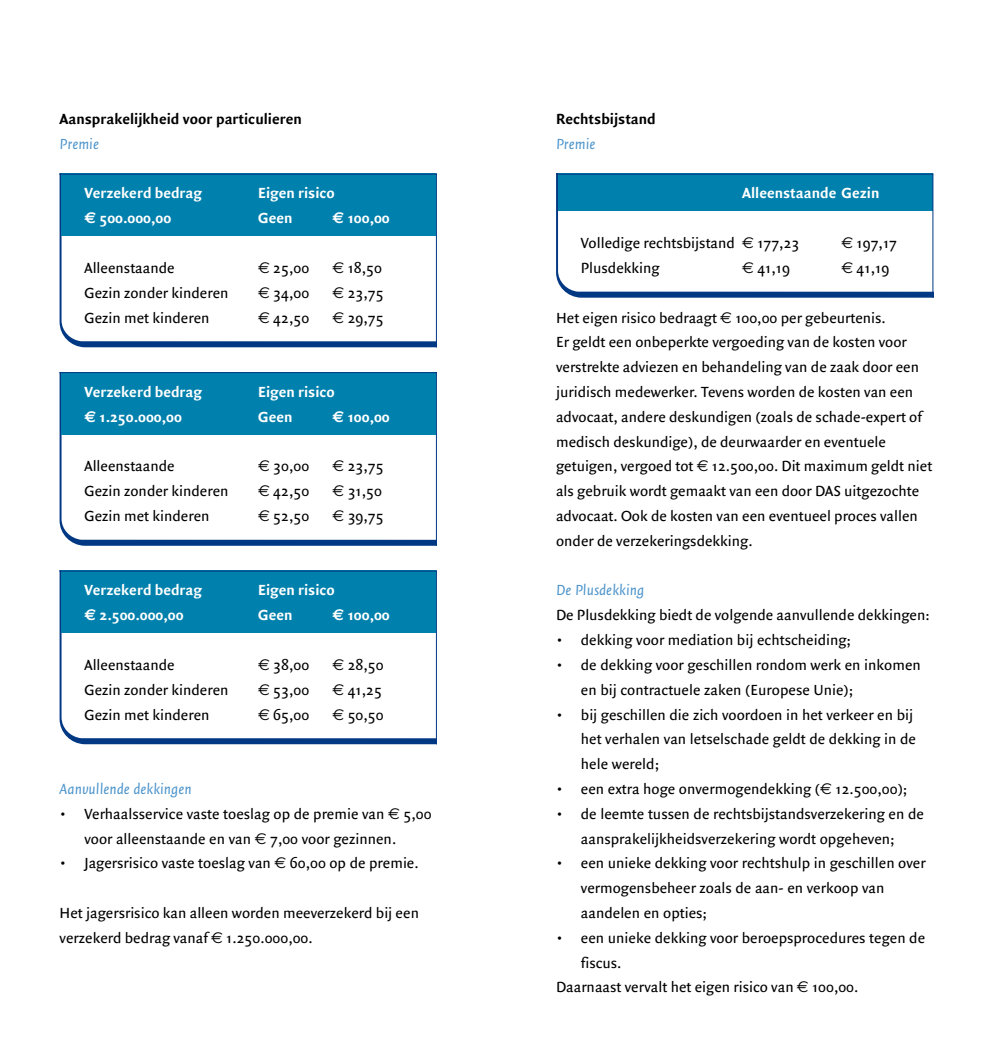
<style>
.page{position:relative;width:993px;height:1042px;background:#fff}
.page>*{position:absolute;margin:0;border:0;box-sizing:border-box;transform-origin:0 0}
.t1{font:15.75px/24.8px "Quadraat Sans";color:#000}
.t2{font:700 15.75px "Quadraat Sans";color:#fff}
.t3{font:700 15.75px "Quadraat Sans";color:#000}
.t4{font:italic 15.75px "Quadraat Sans";color:#4d94cb}
.s1{font-family:"Euro Sans"}
</style>
<div class="page">
<svg style="left:60px;top:175px;width:376px;height:172px;background:#14488d"></svg>
<svg style="left:61px;top:175px;width:375px;height:166px"></svg>
<svg style="left:60px;top:373px;width:376px;height:173px;background:#12468c"></svg>
<svg style="left:61px;top:373px;width:375px;height:167px"></svg>
<svg style="left:60px;top:571px;width:376px;height:173px;background:#13468c"></svg>
<svg style="left:61px;top:571px;width:375px;height:167px"></svg>
<hr style="left:436px;top:174px;width:1px;height:173px;background:#003883">
<hr style="left:436px;top:372px;width:1px;height:174px;background:#003883">
<hr style="left:436px;top:570px;width:1px;height:174px;background:#003883">
<div style="left:62px;top:174px;width:374px;height:62px;background:#0080ac"></div>
<div style="left:62px;top:372px;width:374px;height:62px;background:#0080ac"></div>
<div style="left:62px;top:570px;width:374px;height:62px;background:#0080ac"></div>
<hr style="left:60px;top:174px;width:377px;height:1px;background:#003883">
<hr style="left:60px;top:372px;width:377px;height:1px;background:#003883">
<hr style="left:60px;top:570px;width:377px;height:1px;background:#003883">
<svg style="left:556px;top:175px;width:376px;height:123px;background:#184a8e"></svg>
<svg style="left:558px;top:211px;width:374px;height:81px"></svg>
<div style="left:558px;top:174px;width:374px;height:37px;background:#0080ac"></div>
<hr style="left:556px;top:174px;width:377px;height:1px;background:#003883">
<hr style="left:932px;top:174px;width:1px;height:124px;background:#003883">
<p class="t3" style="left:60px;top:110px;width:244px">Aansprakelijkheid voor particulieren</p>
<p class="t4" style="left:60px;top:135px;width:41px">Premie</p>
<p class="t2" style="left:84px;top:184px;width:119px">Verzekerd bedrag</p>
<p class="t2" style="left:258px;top:184px;width:78px">Eigen risico</p>
<p class="t2" style="left:84px;top:209px;width:88px"><span class="s1">E</span> 500.000,00</p>
<p class="t2" style="left:258px;top:209px;width:36px">Geen</p>
<p class="t2" style="left:332px;top:209px;width:59px"><span class="s1">E</span> 100,00</p>
<p class="t1" style="left:84px;top:256px;width:92px">Alleenstaande</p>
<p class="t1" style="left:258px;top:256px;width:52px"><span class="s1">E</span> 25,00</p>
<p class="t1" style="left:332px;top:256px;width:51px"><span class="s1">E</span> 18,50</p>
<p class="t1" style="left:84px;top:281px;width:146px">Gezin zonder kinderen</p>
<p class="t1" style="left:258px;top:281px;width:52px"><span class="s1">E</span> 34,00</p>
<p class="t1" style="left:332px;top:281px;width:52px"><span class="s1">E</span> 23,75</p>
<p class="t1" style="left:84px;top:305px;width:127px">Gezin met kinderen</p>
<p class="t1" style="left:258px;top:305px;width:52px"><span class="s1">E</span> 42,50</p>
<p class="t1" style="left:332px;top:305px;width:52px"><span class="s1">E</span> 29,75</p>
<p class="t2" style="left:84px;top:383px;width:119px">Verzekerd bedrag</p>
<p class="t2" style="left:258px;top:383px;width:78px">Eigen risico</p>
<p class="t2" style="left:84px;top:408px;width:99px"><span class="s1">E</span> 1.250.000,00</p>
<p class="t2" style="left:258px;top:408px;width:36px">Geen</p>
<p class="t2" style="left:332px;top:408px;width:59px"><span class="s1">E</span> 100,00</p>
<p class="t1" style="left:84px;top:454px;width:92px">Alleenstaande</p>
<p class="t1" style="left:258px;top:454px;width:52px"><span class="s1">E</span> 30,00</p>
<p class="t1" style="left:332px;top:454px;width:52px"><span class="s1">E</span> 23,75</p>
<p class="t1" style="left:84px;top:479px;width:146px">Gezin zonder kinderen</p>
<p class="t1" style="left:258px;top:479px;width:52px"><span class="s1">E</span> 42,50</p>
<p class="t1" style="left:332px;top:479px;width:51px"><span class="s1">E</span> 31,50</p>
<p class="t1" style="left:84px;top:504px;width:127px">Gezin met kinderen</p>
<p class="t1" style="left:258px;top:504px;width:52px"><span class="s1">E</span> 52,50</p>
<p class="t1" style="left:332px;top:504px;width:52px"><span class="s1">E</span> 39,75</p>
<p class="t2" style="left:84px;top:581px;width:119px">Verzekerd bedrag</p>
<p class="t2" style="left:258px;top:581px;width:78px">Eigen risico</p>
<p class="t2" style="left:84px;top:606px;width:101px"><span class="s1">E</span> 2.500.000,00</p>
<p class="t2" style="left:258px;top:606px;width:36px">Geen</p>
<p class="t2" style="left:332px;top:606px;width:59px"><span class="s1">E</span> 100,00</p>
<p class="t1" style="left:84px;top:653px;width:92px">Alleenstaande</p>
<p class="t1" style="left:258px;top:653px;width:52px"><span class="s1">E</span> 38,00</p>
<p class="t1" style="left:332px;top:653px;width:52px"><span class="s1">E</span> 28,50</p>
<p class="t1" style="left:84px;top:677px;width:146px">Gezin zonder kinderen</p>
<p class="t1" style="left:258px;top:677px;width:52px"><span class="s1">E</span> 53,00</p>
<p class="t1" style="left:332px;top:677px;width:51px"><span class="s1">E</span> 41,25</p>
<p class="t1" style="left:84px;top:702px;width:127px">Gezin met kinderen</p>
<p class="t1" style="left:258px;top:702px;width:52px"><span class="s1">E</span> 65,00</p>
<p class="t1" style="left:332px;top:702px;width:52px"><span class="s1">E</span> 50,50</p>
<p class="t4" style="left:60px;top:780px;width:134px">Aanvullende dekkingen</p>
<p class="t1" style="left:84px;top:801px;width:348px;text-indent:-25px">• Verhaalsservice vaste toeslag op de premie van <span class="s1">E</span> 5,00 voor alleenstaande en van <span class="s1">E</span> 7,00 voor gezinnen.</p>
<p class="t1" style="left:60px;top:851px;width:360px">• Jagersrisico vaste toeslag van <span class="s1">E</span> 60,00 op de premie.</p>
<p class="t1" style="left:60px;top:901px;width:361px">Het jagersrisico kan alleen worden meeverzekerd bij een verzekerd bedrag vanaf <span class="s1">E</span> 1.250.000,00.</p>
<p class="t3" style="left:556px;top:110px;width:101px">Rechtsbijstand</p>
<p class="t4" style="left:556px;top:135px;width:41px">Premie</p>
<p class="t2" style="left:742px;top:184px;width:139px">Alleenstaande Gezin</p>
<p class="t1" style="left:580px;top:231px;width:220px">Volledige rechtsbijstand <span class="s1">E</span> 177,23</p>
<p class="t1" style="left:841px;top:231px;width:57px"><span class="s1">E</span> 197,17</p>
<p class="t1" style="left:580px;top:256px;width:80px">Plusdekking</p>
<p class="t1" style="left:742px;top:256px;width:49px"><span class="s1">E</span> 41,19</p>
<p class="t1" style="left:841px;top:256px;width:49px"><span class="s1">E</span> 41,19</p>
<p class="t1" style="left:556px;top:305px;width:377px">Het eigen risico bedraagt <span class="s1">E</span> 100,00 per gebeurtenis.<br>Er geldt een onbeperkte vergoeding van de kosten voor verstrekte adviezen en behandeling van de zaak door een juridisch medewerker. Tevens worden de kosten van een advocaat, andere deskundigen (zoals de schade-expert of medisch deskundige), de deurwaarder en eventuele getuigen, vergoed tot <span class="s1">E</span> 12.500,00. Dit maximum geldt niet als gebruik wordt gemaakt van een door DAS uitgezochte advocaat. Ook de kosten van een eventueel proces vallen onder de verzekeringsdekking.</p>
<p class="t4" style="left:556px;top:582px;width:90px">De Plusdekking</p>
<p class="t1" style="left:556px;top:603px;width:375px">De Plusdekking biedt de volgende aanvullende dekkingen:</p>
<p class="t1" style="left:556px;top:628px;width:296px">• dekking voor mediation bij echtscheiding;</p>
<p class="t1" style="left:580px;top:653px;width:341px;text-indent:-25px">• de dekking voor geschillen rondom werk en inkomen en bij contractuele zaken (Europese Unie);</p>
<p class="t1" style="left:580px;top:702px;width:336px;text-indent:-25px">• bij geschillen die zich voordoen in het verkeer en bij het verhalen van letselschade geldt de dekking in de hele wereld;</p>
<p class="t1" style="left:556px;top:777px;width:352px">• een extra hoge onvermogendekking (<span class="s1">E</span> 12.500,00);</p>
<p class="t1" style="left:556px;top:802px;width:369px;text-align:center">• de leemte tussen de rechtsbijstandsverzekering en de aansprakelijkheidsverzekering wordt opgeheven;</p>
<p class="t1" style="left:580px;top:851px;width:346px;text-indent:-25px">• een unieke dekking voor rechtshulp in geschillen over vermogensbeheer zoals de aan- en verkoop van aandelen en opties;</p>
<p class="t1" style="left:556px;top:926px;width:370px">• een unieke dekking voor beroepsprocedures tegen de</p>
<p class="t1" style="left:580px;top:950px;width:42px">fiscus.</p>
<p class="t1" style="left:556px;top:975px;width:304px">Daarnaast vervalt het eigen risico van <span class="s1">E</span> 100,00.</p>
</div>
